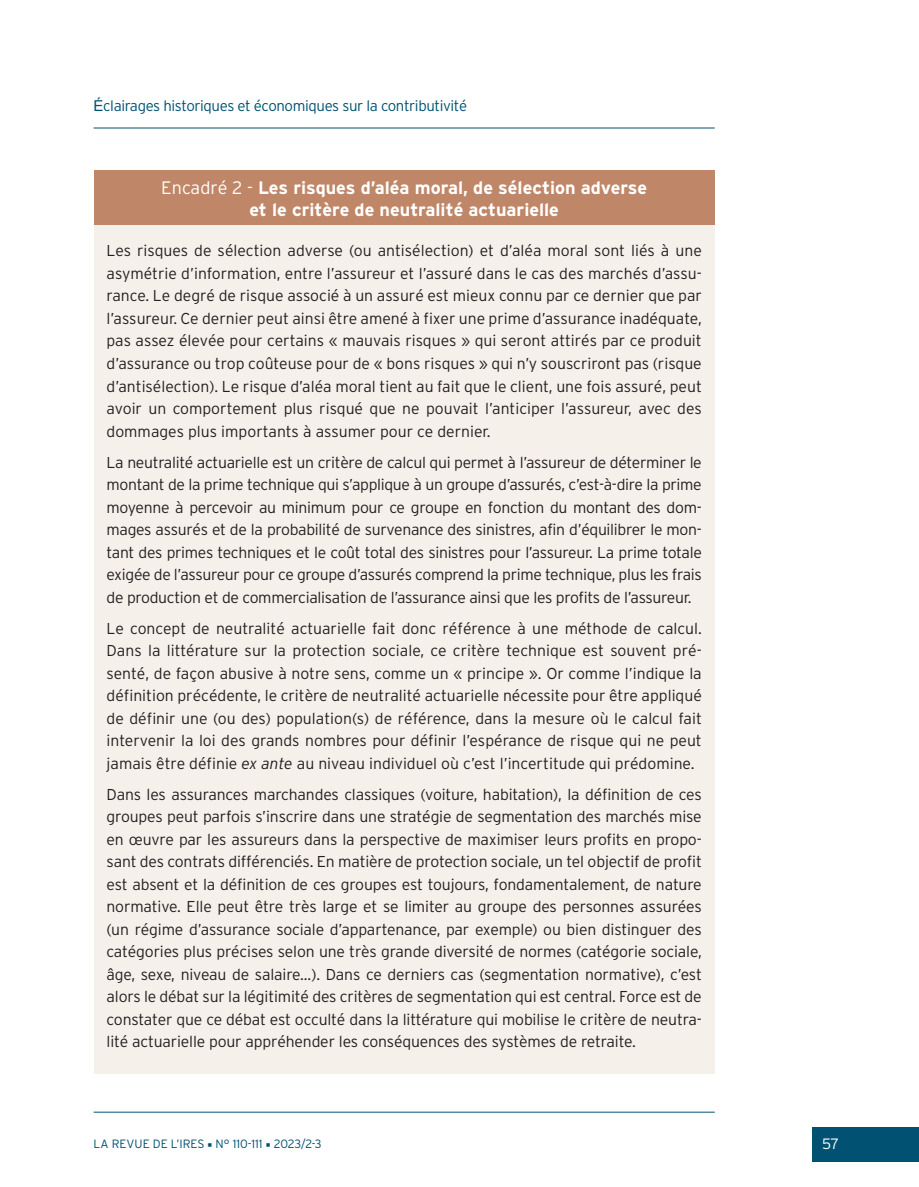
<style>
.page{position:relative;width:919px;height:1187px;background:#fff}
.page>*{position:absolute;margin:0;border:0;box-sizing:border-box;transform-origin:0 0}
.TITRE_ENCADRE{font:700 18px/21.6px "Interstate";color:#fff;text-align:center}
.ENCADRE{font:300 15.75px/22.5px "Interstate";letter-spacing:-.01em;color:#231f20;text-align:justify}
.t1{font:300 15px "Interstate";letter-spacing:-.025em;color:#015272}
.t2{font:300 15px "Interstate";color:#fff}
.t3{font:300 12px "Interstate";color:#015272}
.s1{font-family:"Arial";font-weight:400}
.s2{font-weight:300}
.s3{font-style:italic}
.s4{font-family:"Minion Pro";font-weight:400}
</style>
<div class="page">
<div style="left:812px;top:1127px;width:106px;height:34px;background:#015272"></div>
<hr style="left:94px;top:128px;width:620px;height:1px;background:#015272">
<hr style="left:94px;top:1111px;width:620px;height:1px;background:#015272">
<div style="left:94px;top:170px;width:620px;height:55px;background:#bf8667"></div>
<div style="left:94px;top:225px;width:620px;height:849px;background:#f6f0ea"></div>
<p class="t1" style="left:94px;top:97px;width:375px"><span class="s1">É</span>clairages historiques et économiques sur la contributivité</p>
<p class="TITRE_ENCADRE" style="left:161px;top:177px;width:487px"><span class="s2">Encadré 2 -</span> Les risques d’aléa moral, de sélection adverse et le critère de neutralité actuarielle</p>
<p class="ENCADRE" style="left:106px;top:239px;width:596px">Les risques de sélection adverse (ou antisélection) et d’aléa moral sont liés à une asymétrie d’information, entre l’assureur et l’assuré dans le cas des marchés d’assu&shy;rance. Le degré de risque associé à un assuré est mieux connu par ce dernier que par l’assureur. Ce dernier peut ainsi être amené à fixer une prime d’assurance inadéquate, pas assez élevée pour certains « mauvais risques » qui seront attirés par ce produit d’assurance ou trop coûteuse pour de « bons risques » qui n’y souscriront pas (risque d’antisélection). Le risque d’aléa moral tient au fait que le client, une fois assuré, peut avoir un comportement plus risqué que ne pouvait l’anticiper l’assureur, avec des dommages plus importants à assumer pour ce dernier.</p>
<p class="ENCADRE" style="left:106px;top:450px;width:596px">La neutralité actuarielle est un critère de calcul qui permet à l’assureur de déterminer le montant de la prime technique qui s’applique à un groupe d’assurés, c’est-à-dire la prime moyenne à percevoir au minimum pour ce groupe en fonction du montant des dom&shy;mages assurés et de la probabilité de survenance des sinistres, afin d’équilibrer le mon&shy;tant des primes techniques et le coût total des sinistres pour l’assureur. La prime totale exigée de l’assureur pour ce groupe d’assurés comprend la prime technique, plus les frais de production et de commercialisation de l’assurance ainsi que les profits de l’assureur.</p>
<p class="ENCADRE" style="left:106px;top:616px;width:596px">Le concept de neutralité actuarielle fait donc référence à une méthode de calcul.<br>Dans la littérature sur la protection sociale, ce critère technique est souvent pré&shy;senté, de façon abusive à notre sens, comme un « principe ». Or comme l’indique la définition précédente, le critère de neutralité actuarielle nécessite pour être appliqué de définir une (ou des) population(s) de référence, dans la mesure où le calcul fait intervenir la loi des grands nombres pour définir l’espérance de risque qui ne peut jamais être définie <span class="s3">ex ante</span> au niveau individuel où c’est l’incertitude qui prédomine.</p>
<p class="ENCADRE" style="left:106px;top:782px;width:596px">Dans les assurances marchandes classiques (voiture, habitation), la définition de ces groupes peut parfois s’inscrire dans une stratégie de segmentation des marchés mise en œuvre par les assureurs dans la perspective de maximiser leurs profits en propo&shy;sant des contrats différenciés. En matière de protection sociale, un tel objectif de profit est absent et la définition de ces groupes est toujours, fondamentalement, de nature normative. Elle peut être très large et se limiter au groupe des personnes assurées (un régime d’assurance sociale d’appartenance, par exemple) ou bien distinguer des catégories plus précises selon une très grande diversité de normes (catégorie sociale, âge, sexe, niveau de salaire...). Dans ce derniers cas (segmentation normative), c’est alors le débat sur la légitimité des critères de segmentation qui est central. Force est de constater que ce débat est occulté dans la littérature qui mobilise le critère de neutra&shy;lité actuarielle pour appréhender les conséquences des systèmes de retraite.</p>
<p class="t3" style="left:94px;top:1137px;width:229px">LA REVUE DE L’IRES <span class="s4">■</span> N° 110-111 <span class="s4">■</span> 2023/2-3</p>
<p class="t2" style="left:822px;top:1135px;width:19px">57</p>
</div>
